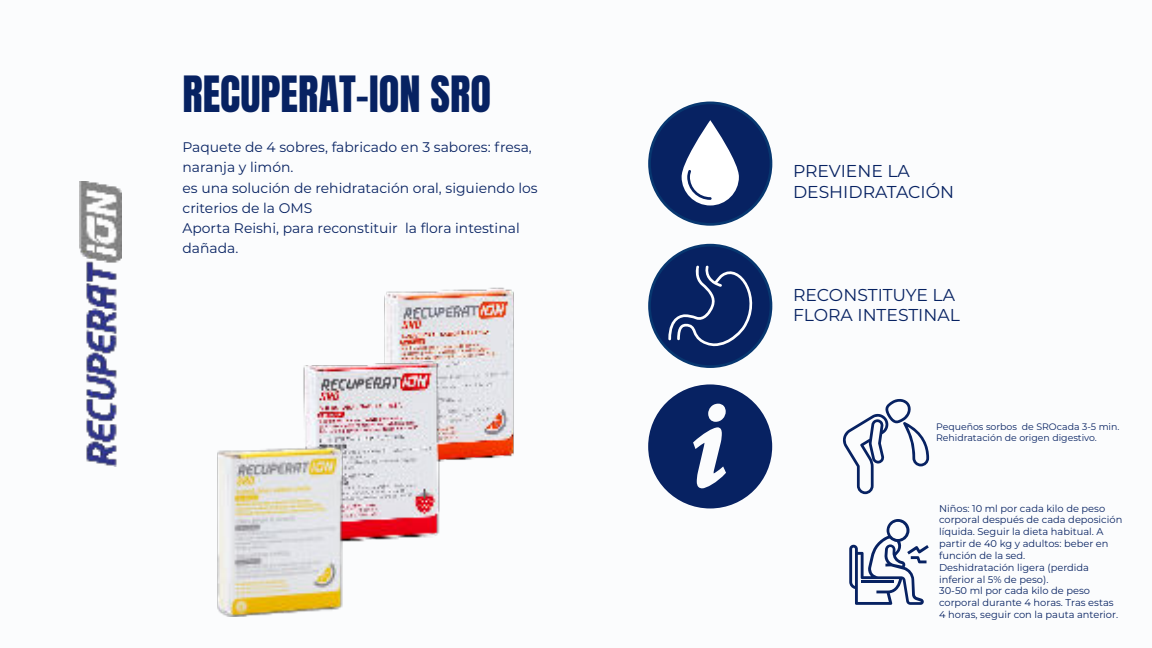
<style>
.page{position:relative;width:1152px;height:648px;background:#fbfcfd}
.page>*{position:absolute;margin:0;border:0;box-sizing:border-box;transform-origin:0 0}
.t1{font:42.4px "Anton";color:#072262}
.t2{font:17.2px/20.8px "Montserrat";color:#072262}
.t3{font:14px/20px "Montserrat";color:#072262}
.t4{font:10px/12px "Montserrat";color:#072262}
.t5{font:9.2px/11.2px "Montserrat";color:#072262}
</style>
<div class="page">
<img style="left:80px;top:182px;width:42px;height:284px">
<img style="left:217px;top:287px;width:297px;height:330px">
<img style="left:218px;top:447px;width:124px;height:169px">
<svg style="left:849px;top:519px;width:80px;height:86px"></svg>
<hr style="left:861px;top:581px;width:33px;height:2px;background:#072262">
<div style="left:650px;top:103px;width:121px;height:121px;background:#072262;border-radius:50%"></div>
<div style="left:648px;top:102px;width:124px;height:124px;border:3px solid #073770;border-radius:50%"></div>
<svg style="left:682px;top:120px;width:57px;height:85px"></svg>
<div style="left:650px;top:245px;width:121px;height:122px;background:#072262;border-radius:50%"></div>
<div style="left:648px;top:244px;width:124px;height:124px;border:3px solid #073770;border-radius:50%"></div>
<svg style="left:668px;top:261px;width:97px;height:85px"></svg>
<svg style="left:843px;top:399px;width:86px;height:95px"></svg>
<svg style="left:648px;top:384px;width:124px;height:124px"></svg>
<h1 class="t1" style="left:183px;top:73px;width:310px">RECUPERAT-ION SRO</h1>
<h3 class="t3" style="left:183px;top:137px;width:357px">Paquete de 4 sobres, fabricado en 3 sabores: fresa, naranja y limón.<br>es una solución de rehidratación oral, siguiendo los criterios de la OMS<br>Aporta Reishi, para reconstituir la flora intestinal dañada.</h3>
<h2 class="t2" style="left:793px;top:160px;width:163px">PREVIENE LA<br>DESHIDRATACIÓN</h2>
<h2 class="t2" style="left:793px;top:284px;width:168px">RECONSTITUYE LA<br>FLORA INTESTINAL</h2>
<p class="t5" style="left:936px;top:421px;width:185px">Pequeños sorbos de SROcada 3-5 min.<br>Rehidratación de origen digestivo.</p>
<p class="t4" style="left:939px;top:502px;width:185px">Niños: 10 ml por cada kilo de peso corporal después de cada deposición líquida. Seguir la dieta habitual. A partir de 40 kg y adultos: beber en función de la sed.<br>Deshidratación ligera (perdida inferior al 5% de peso).<br>30-50 ml por cada kilo de peso corporal durante 4 horas. Tras estas<br>4 horas, seguir con la pauta anterior.</p>
</div>
